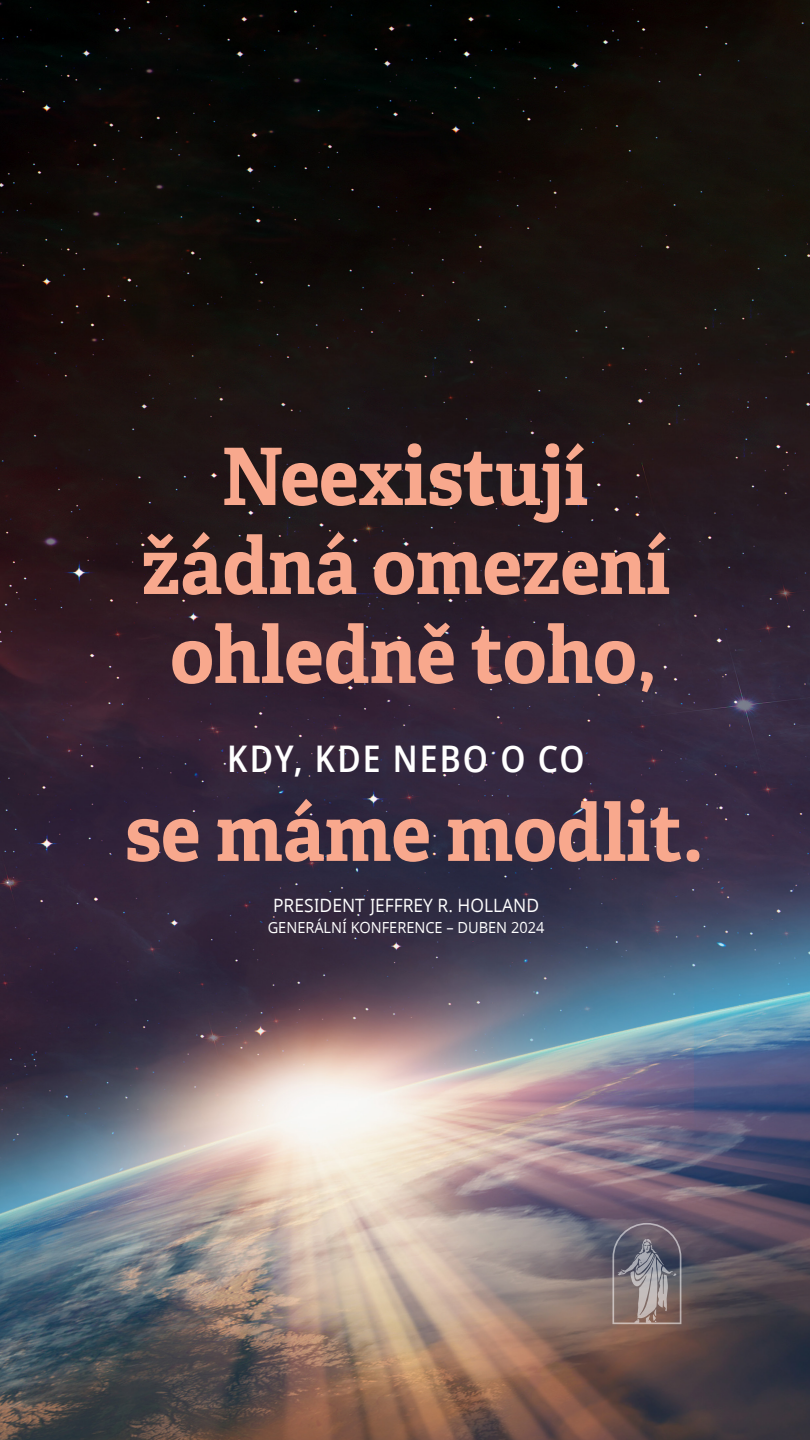
<style>
.page{position:relative;width:810px;height:1440px;background:#fff}
.page>*{position:absolute;margin:0;border:0;box-sizing:border-box;transform-origin:0 0}
.artcl4_p1_figure_image_aside_quote_first{font:700 79.12px/88.9px "Helam Slablds Lat";color:#f8a88d;text-align:center;scale:.95 1}
.artcl4_p1_figure_image_aside_quote_first-2{font:600 36.75px "Dots Solid Condlds Lat";letter-spacing:.06em;color:#fff;scale:.95 1}
.artcl4_p1_figure_image_aside_quote_citat{font:18.38px "Dots Solidlds Lat";color:#fff;scale:.95 1}
.small_para_white{font:15.3px "Dots Solidlds Lat";color:#fff;scale:.95 1}
</style>
<div class="page">
<img style="left:0;top:0;width:810px;height:1440px">
<svg style="left:612px;top:1223px;width:69px;height:101px;background:#7f767c"></svg>
<p class="artcl4_p1_figure_image_aside_quote_first" style="left:141px;top:431px;width:558px">Neexistují žádná omezení ohledně toho,</p>
<p class="artcl4_p1_figure_image_aside_quote_first-2" style="left:227px;top:731px;width:378px">KDY, KDE NEBO O CO</p>
<p class="artcl4_p1_figure_image_aside_quote_first" style="left:125px;top:787px;width:610px">se máme modlit.</p>
<p class="artcl4_p1_figure_image_aside_quote_citat" style="left:273px;top:892px;width:282px">PRESIDENT JEFFREY R. HOLLAND</p>
<p class="small_para_white" style="left:268px;top:916px;width:293px">GENERÁLNÍ KONFERENCE – DUBEN 2024</p>
</div>
